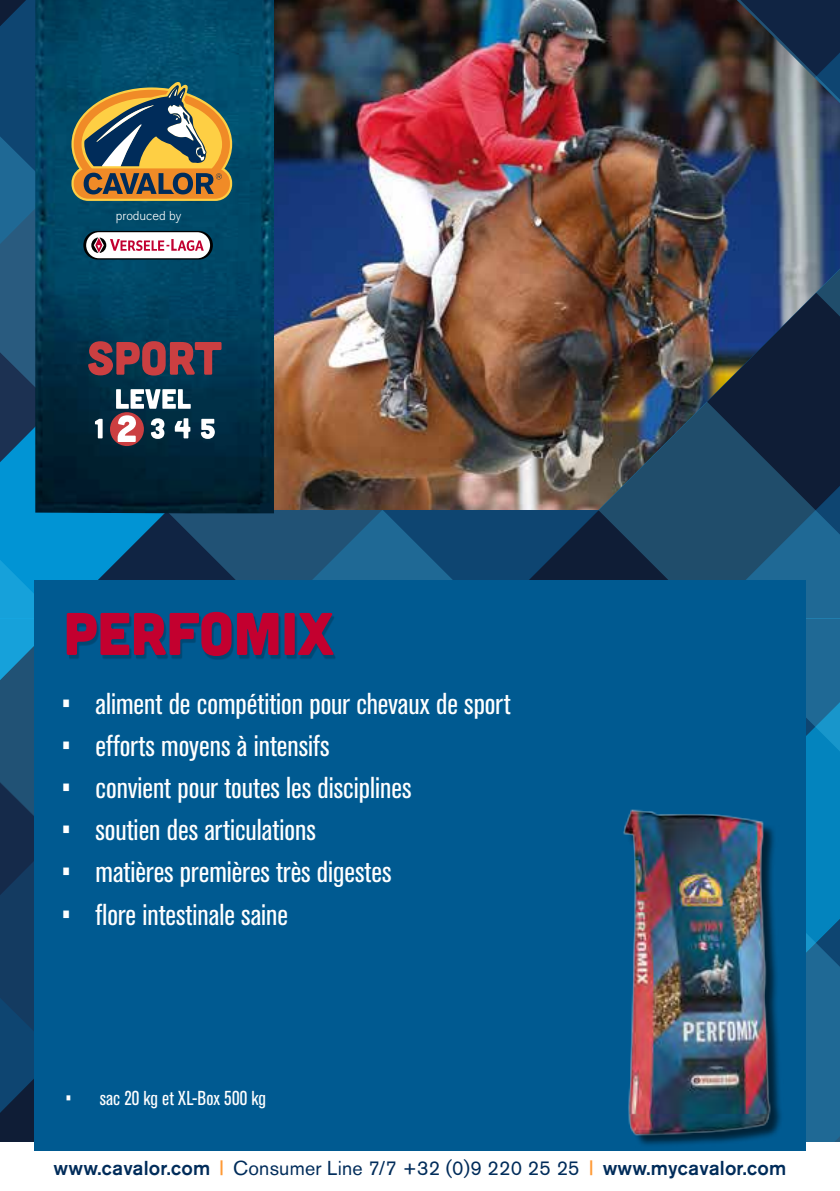
<style>
.page{position:relative;width:840px;height:1191px;background:#fff}
.page>*{position:absolute;margin:0;border:0;box-sizing:border-box;transform-origin:0 0}
.t1{font:60px "Cubano";color:#c3002f}
.t2{font:condensed 30px "Akzidenz Grotesk Std";color:#fff}
.t3{font:500 20px "Akzidenz Grotesk Std";letter-spacing:.01em;color:#002c5a}
.t4{font:condensed 20px "Akzidenz Grotesk Std";color:#fff}
.t5{font:300 12.8px "Akzidenz Grotesk Std";color:#fff}
.s1{font-family:"Trade Gothic LT Std Bd Cn 20";font-weight:400;color:#f93}
.s2{font-weight:400}
</style>
<div class="page">
<img style="left:274px;top:0;width:565px;height:711px">
<svg style="left:0;top:0;width:35px;height:202px;background:#124b76"></svg>
<svg style="left:0;top:202px;width:35px;height:939px;background:#184e75"></svg>
<svg style="left:0;top:510px;width:839px;height:108px;background:#15557e"></svg>
<img style="left:35px;top:0;width:239px;height:513px">
<svg style="left:88px;top:341px;width:133px;height:34px;background:#793c48"></svg>
<svg style="left:116px;top:389px;width:75px;height:20px"></svg>
<div style="left:110px;top:412px;width:34px;height:34px;background:#cb3f41;border-radius:50%"></div>
<svg style="left:95px;top:419px;width:7px;height:19px"></svg>
<svg style="left:118px;top:415px;width:18px;height:27px"></svg>
<svg style="left:151px;top:418px;width:13px;height:21px"></svg>
<svg style="left:175px;top:418px;width:15px;height:20px"></svg>
<svg style="left:201px;top:419px;width:14px;height:20px"></svg>
<svg style="left:71px;top:82px;width:161px;height:119px;background:#877b54"></svg>
<svg style="left:83px;top:231px;width:130px;height:28px"></svg>
<div style="left:34px;top:580px;width:771px;height:571px;background:#005a91"></div>
<div style="left:69px;top:615px;width:266px;height:44px;background:#000;opacity:.2"></div>
<img style="left:623px;top:746px;width:216px;height:405px">
<p class="t5" style="left:116px;top:209px;width:67px">produced by</p>
<h1 class="t1" style="left:64px;top:595px;width:271px">PERFOMIX</h1>
<p class="t2" style="left:61px;top:687px;width:451px">• aliment de compétition pour chevaux de sport</p>
<p class="t2" style="left:61px;top:729px;width:270px">• efforts moyens à intensifs</p>
<p class="t2" style="left:61px;top:771px;width:352px">• convient pour toutes les disciplines</p>
<p class="t2" style="left:61px;top:813px;width:256px">• soutien des articulations</p>
<p class="t2" style="left:61px;top:855px;width:332px">• matières premières très digestes</p>
<p class="t2" style="left:61px;top:897px;width:228px">• flore intestinale saine</p>
<p class="t4" style="left:65px;top:1087px;width:202px">• sac 20 kg et XL-Box 500 kg</p>
<p class="t3" style="left:54px;top:1156px;width:733px">www.cavalor.com <span class="s1">|</span> <span class="s2">Consumer Line 7/7 +32 (0)9 220 25 25</span> <span class="s1">|</span> www.mycavalor.com</p>
</div>
